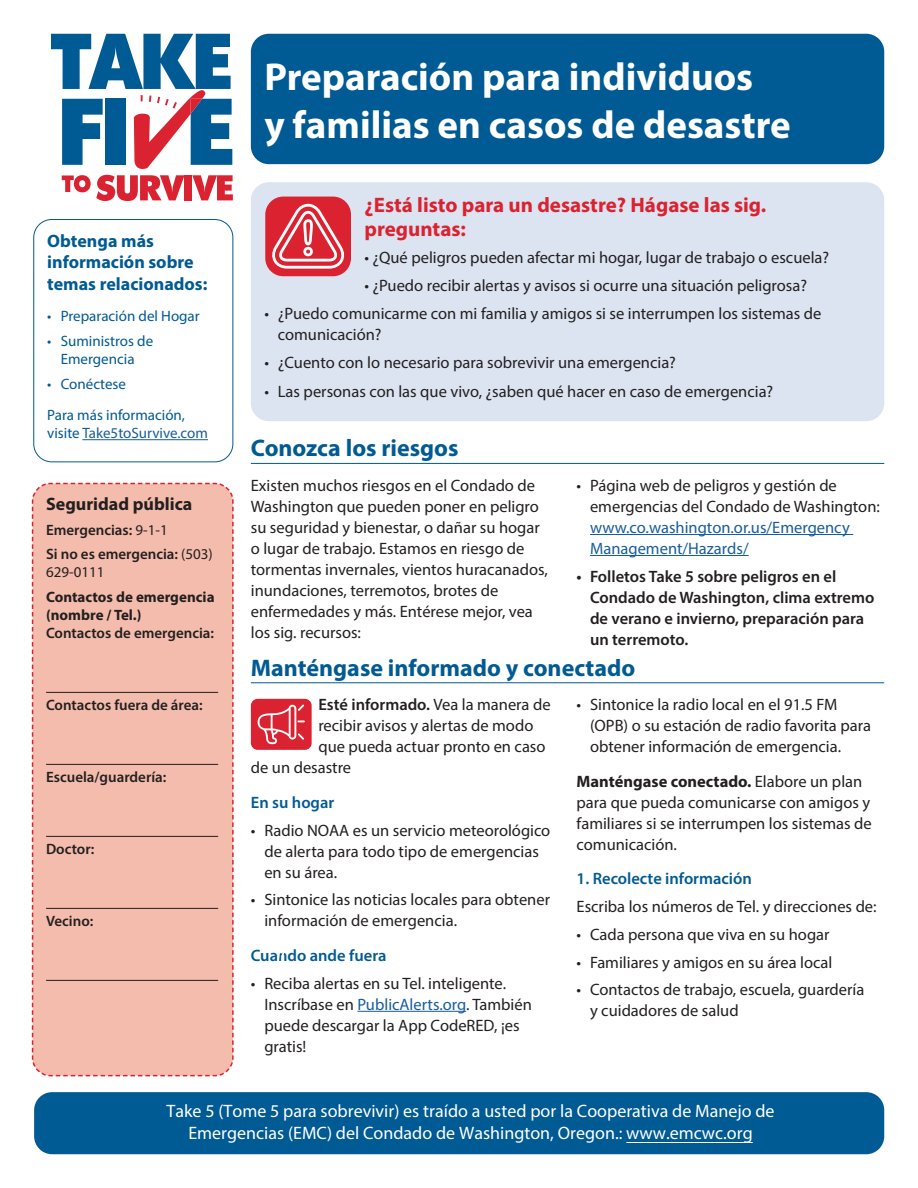
<style>
.page{position:relative;width:918px;height:1188px;background:#fff}
.page>*{position:absolute;margin:0;border:0;box-sizing:border-box;transform-origin:0 0}
.t1{font:700 39px/48px "Myriad Pro";color:#fff}
.t2{font:700 24px "Myriad Pro";color:#005a93}
.t3{font:700 21px/24px "Myriad Pro";color:#db2230}
.t4{font:18px/22.4px "Myriad Pro";color:#fff;text-align:center}
.t5{font:700 18px/21.6px "Myriad Pro";color:#005a93}
.t6{font:700 18px "Myriad Pro";color:#231f20}
.t7{font:16.5px/21px "Myriad Pro";color:#231f20}
.t8{font:600 16.5px/21px "Myriad Pro";color:#231f20}
.H3_body_number{font:600 16.5px "Myriad Pro";color:#005a93}
.t9{font:600 15px/18px "Myriad Pro";color:#231f20}
.t10{font:15px/18px "Myriad Pro";color:#005a93;text-align:center}
.t11{font:700 15px/18px "Myriad Pro";color:#231f20}
.s1{color:#175d9e}
.s2{font-weight:400}
.s3{font-weight:600}
.s4{font-weight:700}
</style>
<div class="page">
<div style="left:251px;top:182px;width:633px;height:239px;background:#dbe4f0;border-radius:18px"></div>
<div style="left:33px;top:219px;width:200px;height:243px;border:1px solid #005a93;border-radius:18px"></div>
<svg style="left:31px;top:482px;width:203px;height:595px;background:#f3bcad"></svg>
<div style="left:251px;top:34px;width:633px;height:130px;background:#005a93;border-radius:18px"></div>
<svg style="left:51px;top:34px;width:182px;height:167px"></svg>
<hr style="left:82px;top:439px;width:126px;height:1px;background:#175d9e">
<div style="left:34px;top:1092px;width:850px;height:62px;background:#005a93;border-radius:18px"></div>
<hr style="left:46px;top:692px;width:172px;height:1px;background:#231f20">
<hr style="left:46px;top:764px;width:172px;height:1px;background:#231f20">
<hr style="left:46px;top:836px;width:172px;height:1px;background:#231f20">
<hr style="left:46px;top:908px;width:172px;height:1px;background:#231f20">
<hr style="left:46px;top:980px;width:172px;height:1px;background:#231f20">
<div style="left:251px;top:699px;width:61px;height:51px;background:#db2230;border-radius:7px"></div>
<hr style="left:357px;top:1011px;width:109px;height:1px;background:#175d9e">
<svg style="left:258px;top:705px;width:47px;height:39px"></svg>
<div style="left:265px;top:197px;width:86px;height:79px;background:#db2230;border-radius:18px"></div>
<svg style="left:272px;top:204px;width:73px;height:65px"></svg>
<hr style="left:251px;top:463px;width:633px;height:1px;background:#005a93">
<hr style="left:590px;top:534px;width:263px;height:1px;background:#175d9e">
<hr style="left:590px;top:555px;width:159px;height:1px;background:#175d9e">
<hr style="left:251px;top:682px;width:633px;height:1px;background:#005a93">
<hr style="left:626px;top:1142px;width:127px;height:1px;background:#fff">
<h2 class="t5" style="left:47px;top:229px;width:162px">Obtenga más información sobre temas relacionados:</h2>
<p class="t10" style="left:47px;top:307px;width:154px">• Preparación del Hogar</p>
<p class="t10" style="left:47px;top:332px;width:108px">• Suministros de<br>Emergencia</p>
<p class="t10" style="left:47px;top:374px;width:80px">• Conéctese</p>
<p class="t10" style="left:47px;top:406px;width:162px;text-align:left">Para más información, visite <span class="s1">Take5toSurvive.com</span></p>
<h2 class="t6" style="left:46px;top:492px;width:148px">Seguridad pública</h2>
<p class="t9" style="left:46px;top:520px;width:123px">Emergencias: <span class="s2">9-1-1</span></p>
<p class="t9" style="left:46px;top:545px;width:168px">Si no es emergencia: <span class="s2">(503)<br>629-0111</span></p>
<p class="t11" style="left:46px;top:587px;width:170px">Contactos de emergencia (nombre / Tel.)<br><span class="s3">Contactos de emergencia:</span></p>
<p class="t9" style="left:46px;top:696px;width:158px">Contactos fuera de área:</p>
<p class="t9" style="left:46px;top:768px;width:122px">Escuela/guardería:</p>
<p class="t9" style="left:46px;top:840px;width:50px">Doctor:</p>
<p class="t9" style="left:46px;top:912px;width:49px">Vecino:</p>
<h1 class="t1" style="left:264px;top:51px;width:528px">Preparación para individuos<br>y familias en casos de desastre</h1>
<p class="t3" style="left:364px;top:192px;width:403px">¿Está listo para un desastre? Hágase las sig. preguntas:</p>
<p class="t7" style="left:364px;top:247px;width:466px">• ¿Qué peligros pueden afectar mi hogar, lugar de trabajo o escuela?</p>
<p class="t7" style="left:364px;top:275px;width:444px">• ¿Puedo recibir alertas y avisos si ocurre una situación peligrosa?</p>
<p class="t7" style="left:278px;top:302px;width:545px;text-indent:-14px">• ¿Puedo comunicarme con mi familia y amigos si se interrumpen los sistemas de comunicación?</p>
<p class="t7" style="left:264px;top:351px;width:413px">• ¿Cuento con lo necesario para sobrevivir una emergencia?</p>
<p class="t7" style="left:264px;top:380px;width:510px">• Las personas con las que vivo, ¿saben qué hacer en caso de emergencia?</p>
<h2 class="t2" style="left:251px;top:433px;width:209px">Conozca los riesgos</h2>
<p class="t7" style="left:251px;top:475px;width:298px">Existen muchos riesgos en el Condado de Washington que pueden poner en peligro su seguridad y bienestar, o dañar su hogar o lugar de trabajo. Estamos en riesgo de tormentas invernales, vientos huracanados, inundaciones, terremotos, brotes de enfermedades y más. Entérese mejor, vea los sig. recursos:</p>
<p class="t7" style="left:590px;top:475px;width:291px;text-indent:-14px">• Página web de peligros y gestión de emergencias del Condado de Washington: <span class="s1">www.co.washington.or.us/Emergency Management/Hazards/</span></p>
<p class="t8" style="left:590px;top:565px;width:286px;text-indent:-14px">• Folletos Take 5 sobre peligros en el<br>Condado de Washington, clima extremo de verano e invierno, preparación para un terremoto.</p>
<h2 class="t2" style="left:251px;top:652px;width:386px">Manténgase informado y conectado</h2>
<p class="t8" style="left:318px;top:694px;width:234px">Esté informado. <span class="s2">Vea la manera de</span></p>
<p class="t7" style="left:318px;top:715px;width:217px">recibir avisos y alertas de modo</p>
<p class="t7" style="left:318px;top:736px;width:229px">que pueda actuar pronto en caso</p>
<p class="t7" style="left:251px;top:757px;width:102px">de un desastre</p>
<h3 class="H3_body_number" style="left:251px;top:792px;width:85px">En su hogar</h3>
<p class="t7" style="left:264px;top:819px;width:287px;text-indent:-14px">• Radio NOAA es un servicio meteorológico de alerta para todo tipo de emergencias en su área.</p>
<p class="t7" style="left:264px;top:889px;width:287px;text-indent:-14px">• Sintonice las noticias locales para obtener información de emergencia.</p>
<h3 class="H3_body_number" style="left:251px;top:945px;width:137px">Cuando ande fuera</h3>
<p class="t7" style="left:264px;top:972px;width:269px;text-indent:-13px">• Reciba alertas en su Tel. inteligente.<br>Inscríbase en <span class="s1">PublicAlerts.org</span>. También puede descargar la App CodeRED, ¡es gratis!</p>
<p class="t7" style="left:590px;top:694px;width:282px;text-indent:-14px">• Sintonice la radio local en el 91.5 FM (OPB) o su estación de radio favorita para obtener información de emergencia.</p>
<p class="t7" style="left:577px;top:771px;width:297px"><span class="s4">Manténgase conectado.</span> Elabore un plan para que pueda comunicarse con amigos y familiares si se interrumpen los sistemas de comunicación.</p>
<h3 class="H3_body_number" style="left:577px;top:868px;width:177px">1. Recolecte información</h3>
<p class="t7" style="left:577px;top:896px;width:302px">Escriba los números de Tel. y direcciones de:</p>
<p class="t7" style="left:577px;top:924px;width:255px">• Cada persona que viva en su hogar</p>
<p class="t7" style="left:577px;top:951px;width:257px">• Familiares y amigos en su área local</p>
<p class="t7" style="left:590px;top:979px;width:276px;text-indent:-14px">• Contactos de trabajo, escuela, guardería y cuidadores de salud</p>
<p class="t4" style="left:167px;top:1099px;width:610px">Take 5 (Tome 5 para sobrevivir) es traído a usted por la Cooperativa de Manejo de<br>Emergencias (EMC) del Condado de Washington, Oregon.: www.emcwc.org</p>
</div>
